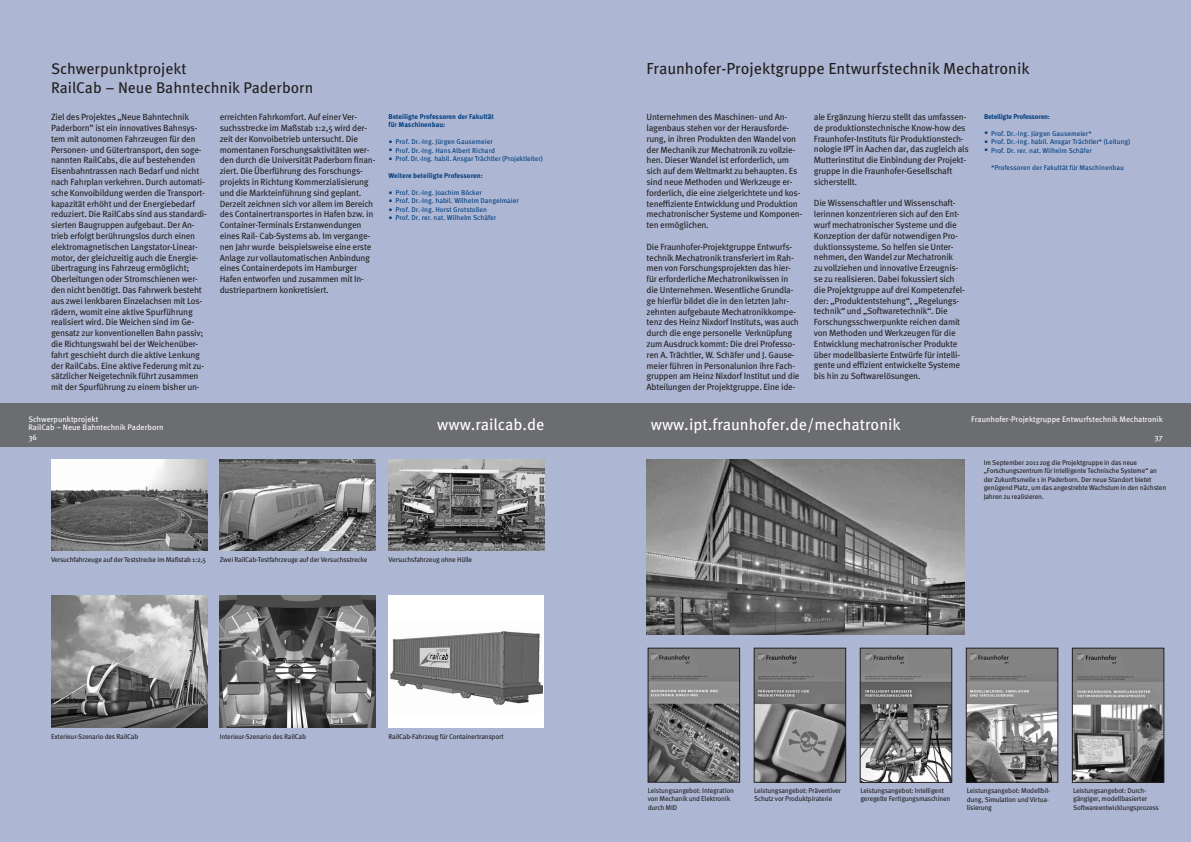
<style>
.page{position:relative;width:1191px;height:842px;background:#fff}
.page>*{position:absolute;margin:0;border:0;box-sizing:border-box;transform-origin:0 0}
.t1{font:16px "Meta OT";color:#231f20}
.t2{font:16px "Meta OT";color:#fff}
.t3{font:15.5px/18.6px "Meta OT";color:#231f20}
.t4{font:9px/10.8px "Meta OT";letter-spacing:-.025em;color:#231f20}
.t5{font:8px/8px "Meta OT";color:#fff}
.t6{font:7px/8.5px "Meta OT";letter-spacing:-.025em;color:#231f20}
.t7{font:7px/8.5px "Meta OT";color:#013d7d}
.t8{font:700 7px/8.5px "Meta OT";letter-spacing:-.005em;color:#013d7d}
.t9{font:700 7px "Meta OT";letter-spacing:-.025em;color:#013d7d}
</style>
<div class="page">
<div style="left:0;top:403px;width:604px;height:45px;background:#6c6d70"></div>
<div style="left:0;top:448px;width:604px;height:394px;background:#adb7d4"></div>
<div style="left:0;top:0;width:604px;height:403px;background:#adb7d4"></div>
<div style="left:587px;top:403px;width:604px;height:45px;background:#6c6d70"></div>
<div style="left:587px;top:448px;width:604px;height:394px;background:#adb7d4"></div>
<div style="left:587px;top:0;width:604px;height:403px;background:#adb7d4"></div>
<img style="left:51px;top:459px;width:156px;height:92px">
<img style="left:51px;top:595px;width:156px;height:133px">
<img style="left:220px;top:595px;width:156px;height:133px">
<img style="left:220px;top:459px;width:156px;height:92px">
<img style="left:388px;top:459px;width:156px;height:91px">
<div style="left:388px;top:595px;width:156px;height:132px;background:#fff"></div>
<img style="left:391px;top:631px;width:151px;height:74px">
<img style="left:650px;top:650px;width:88px;height:130px">
<div style="left:648px;top:648px;width:92px;height:134px;border:1px solid #231f20"></div>
<img style="left:756px;top:650px;width:88px;height:130px">
<div style="left:754px;top:648px;width:92px;height:134px;border:1px solid #231f20"></div>
<img style="left:862px;top:650px;width:88px;height:131px">
<div style="left:860px;top:648px;width:92px;height:135px;border:1px solid #231f20"></div>
<img style="left:647px;top:459px;width:317px;height:175px">
<img style="left:968px;top:650px;width:88px;height:130px">
<div style="left:966px;top:648px;width:92px;height:134px;border:1px solid #231f20"></div>
<img style="left:1074px;top:650px;width:88px;height:131px">
<div style="left:1072px;top:648px;width:92px;height:135px;border:1px solid #231f20"></div>
<h2 class="t3" style="left:51px;top:59px;width:264px">Schwerpunktprojekt<br>RailCab – Neue Bahntechnik Paderborn</h2>
<p class="t4" style="left:51px;top:112px;width:156px">Ziel des Projektes „Neue Bahntechnik Paderborn” ist ein innovatives Bahnsys&shy;tem mit autonomen Fahrzeugen für den Personen- und Gütertransport, den soge&shy;nannten RailCabs, die auf bestehenden Eisenbahntrassen nach Bedarf und nicht nach Fahrplan verkehren. Durch automati&shy;sche Konvoibildung werden die Transport&shy;kapazität erhöht und der Energiebedarf reduziert. Die RailCabs sind aus standardi&shy;sierten Baugruppen aufgebaut. Der An&shy;trieb erfolgt berührungslos durch einen elektromagnetischen Langstator-Linear&shy;motor, der gleichzeitig auch die Energie&shy;übertragung ins Fahrzeug ermöglicht; Oberleitungen oder Stromschienen wer&shy;den nicht benötigt. Das Fahrwerk besteht aus zwei lenkbaren Einzelachsen mit Los&shy;rädern, womit eine aktive Spurführung realisiert wird. Die Weichen sind im Ge&shy;gensatz zur konventionellen Bahn passiv; die Richtungswahl bei der Weichenüber&shy;fahrt geschieht durch die aktive Lenkung der RailCabs. Eine aktive Federung mit zu&shy;sätzlicher Neigetechnik führt zusammen mit der Spurführung zu einem bisher un-</p>
<p class="t4" style="left:220px;top:112px;width:157px">erreichten Fahrkomfort. Auf einer Ver&shy;suchsstrecke im Maßstab 1:2,5 wird der&shy;zeit der Konvoibetrieb untersucht. Die momentanen Forschungsaktivitäten wer&shy;den durch die Universität Paderborn finan&shy;ziert. Die Überführung des Forschungs&shy;projekts in Richtung Kommerzialisierung und die Markteinführung sind geplant.<br>Derzeit zeichnen sich vor allem im Bereich des Containertransportes in Hafen bzw. in Container-Terminals Erstanwendungen eines Rail- Cab-Systems ab. Im vergange&shy;nen Jahr wurde beispielsweise eine erste Anlage zur vollautomatischen Anbindung eines Containerdepots im Hamburger Hafen entworfen und zusammen mit In&shy;dustriepartnern konkretisiert.</p>
<p class="t5" style="left:28px;top:416px;width:137px">Schwerpunktprojekt<br>RailCab – Neue Bahntechnik Paderborn</p>
<h1 class="t2" style="left:437px;top:415px;width:109px">www.railcab.de</h1>
<h1 class="t1" style="left:646px;top:59px;width:385px">Fraunhofer-Projektgruppe Entwurfstechnik Mechatronik</h1>
<p class="t4" style="left:646px;top:112px;width:157px">Unternehmen des Maschinen- und An&shy;lagenbaus stehen vor der Herausforde&shy;rung, in ihren Produkten den Wandel von der Mechanik zur Mechatronik zu vollzie&shy;hen. Dieser Wandel ist erforderlich, um sich auf dem Weltmarkt zu behaupten. Es sind neue Methoden und Werkzeuge er&shy;forderlich, die eine zielgerichtete und kos&shy;teneffiziente Entwicklung und Produktion mechatronischer Systeme und Komponen&shy;ten ermöglichen.</p>
<p class="t4" style="left:646px;top:241px;width:154px">Die Fraunhofer-Projektgruppe Entwurfs&shy;technik Mechatronik transferiert im Rah&shy;men von Forschungsprojekten das hier&shy;für erforderliche Mechatronikwissen in die Unternehmen. Wesentliche Grundla&shy;ge hierfür bildet die in den letzten Jahr&shy;zehnten aufgebaute Mechatronikkompe&shy;tenz des Heinz Nixdorf Instituts, was auch durch die enge personelle Verknüpfung zum Ausdruck kommt: Die drei Professo&shy;ren A. Trächtler, W. Schäfer und J. Gause&shy;meier führen in Personalunion ihre Fach&shy;gruppen am Heinz Nixdorf Institut und die Abteilungen der Projektgruppe. Eine ide-</p>
<p class="t4" style="left:814px;top:112px;width:156px">ale Ergänzung hierzu stellt das umfassen&shy;de produktionstechnische Know-how des Fraunhofer-Instituts für Produktionstech&shy;nologie IPT in Aachen dar, das zugleich als Mutterinstitut die Einbindung der Projekt&shy;gruppe in die Fraunhofer-Gesellschaft sicherstellt.</p>
<p class="t4" style="left:814px;top:198px;width:152px">Die Wissenschaftler und Wissenschaft&shy;lerinnen konzentrieren sich auf den Ent&shy;wurf mechatronischer Systeme und die Konzeption der dafür notwendigen Pro&shy;duktionssysteme. So helfen sie Unter&shy;nehmen, den Wandel zur Mechatronik<br>zu vollziehen und innovative Erzeugnis&shy;se zu realisieren. Dabei fokussiert sich die Projektgruppe auf drei Kompetenzfel&shy;der: „Produktentstehung“, „Regelungs&shy;technik“ und „Softwaretechnik“. Die Forschungsschwerpunkte reichen damit von Methoden und Werkzeugen für die Entwicklung mechatronischer Produkte über modellbasierte Entwürfe für intelli&shy;gente und effizient entwickelte Systeme bis hin zu Softwarelösungen.</p>
<p class="t8" style="left:388px;top:112px;width:107px">Beteiligte Professoren der Fakultät für Maschinenbau:</p>
<p class="t7" style="left:395px;top:137px;width:149px">Prof. Dr.-Ing. Jürgen Gausemeier<br>Prof. Dr.-Ing. Hans Albert Richard<br>Prof. Dr.-Ing. habil. Ansgar Trächtler (Projektleiter)</p>
<p class="t8" style="left:388px;top:171px;width:96px">Weitere beteiligte Professoren:</p>
<p class="t7" style="left:395px;top:188px;width:125px">Prof. Dr.-Ing. Joachim Böcker<br>Prof. Dr.-Ing. habil. Wilhelm Dangelmaier Prof. Dr.-Ing. Horst Grotstollen<br>Prof. Dr. rer. nat. Wilhelm Schäfer</p>
<p class="t9" style="left:984px;top:112px;width:67px">Beteiligte Professoren:</p>
<p class="t7" style="left:991px;top:129px;width:141px">Prof. Dr.-Ing. Jürgen Gausemeier*<br>Prof. Dr.-Ing. habil. Ansgar Trächtler* (Leitung)<br>Prof. Dr. rer. nat. Wilhelm Schäfer</p>
<p class="t7" style="left:991px;top:163px;width:134px">*Professoren der Fakultät für Maschinenbau</p>
<p class="t5" style="left:971px;top:416px;width:193px">Fraunhofer-Projektgruppe Entwurfstechnik Mechatronik</p>
<h1 class="t2" style="left:651px;top:415px;width:251px">www.ipt.fraunhofer.de/mechatronik</h1>
<p class="t5" style="left:28px;top:433px;width:10px">36</p>
<p class="t5" style="left:1154px;top:433px;width:10px">37</p>
<p class="t6" style="left:51px;top:555px;width:156px">Versuchfahrzeuge auf der Teststrecke im Maßstab 1:2,5</p>
<p class="t6" style="left:220px;top:555px;width:149px">Zwei RailCab-Testfahrzeuge auf der Versuchsstrecke</p>
<p class="t6" style="left:388px;top:555px;width:85px">Versuchsfahrzeug ohne Hülle</p>
<p class="t6" style="left:51px;top:732px;width:89px">Exterieur-Szenario des RailCab</p>
<p class="t6" style="left:220px;top:732px;width:88px">Interieur-Szenario des RailCab</p>
<p class="t6" style="left:388px;top:732px;width:117px">RailCab-Fahrzeug für Containertransport</p>
<p class="t6" style="left:983px;top:458px;width:184px">Im September 2011 zog die Projektgruppe in das neue „Forschungszentrum für Intelligente Technische Systeme“ an der Zukunftsmeile 1 in Paderborn. Der neue Standort bietet genügend Platz, um das angestrebte Wachstum in den nächsten Jahren zu realisieren.</p>
<p class="t6" style="left:648px;top:786px;width:88px">Leistungsangebot: Integration von Mechanik und Elektronik durch MID</p>
<p class="t6" style="left:754px;top:786px;width:88px">Leistungsangebot: Präventiver<br>Schutz vor Produktpiraterie</p>
<p class="t6" style="left:860px;top:786px;width:92px">Leistungsangebot: Intelligent geregelte Fertigungsmaschinen</p>
<p class="t6" style="left:966px;top:786px;width:85px">Leistungsangebot: Modellbil&shy;dung, Simulation und Virtua&shy;lisierung</p>
<p class="t6" style="left:1073px;top:786px;width:87px">Leistungsangebot: Durch&shy;gängiger, modellbasierter<br>Softwareentwicklungsprozess</p>
</div>
